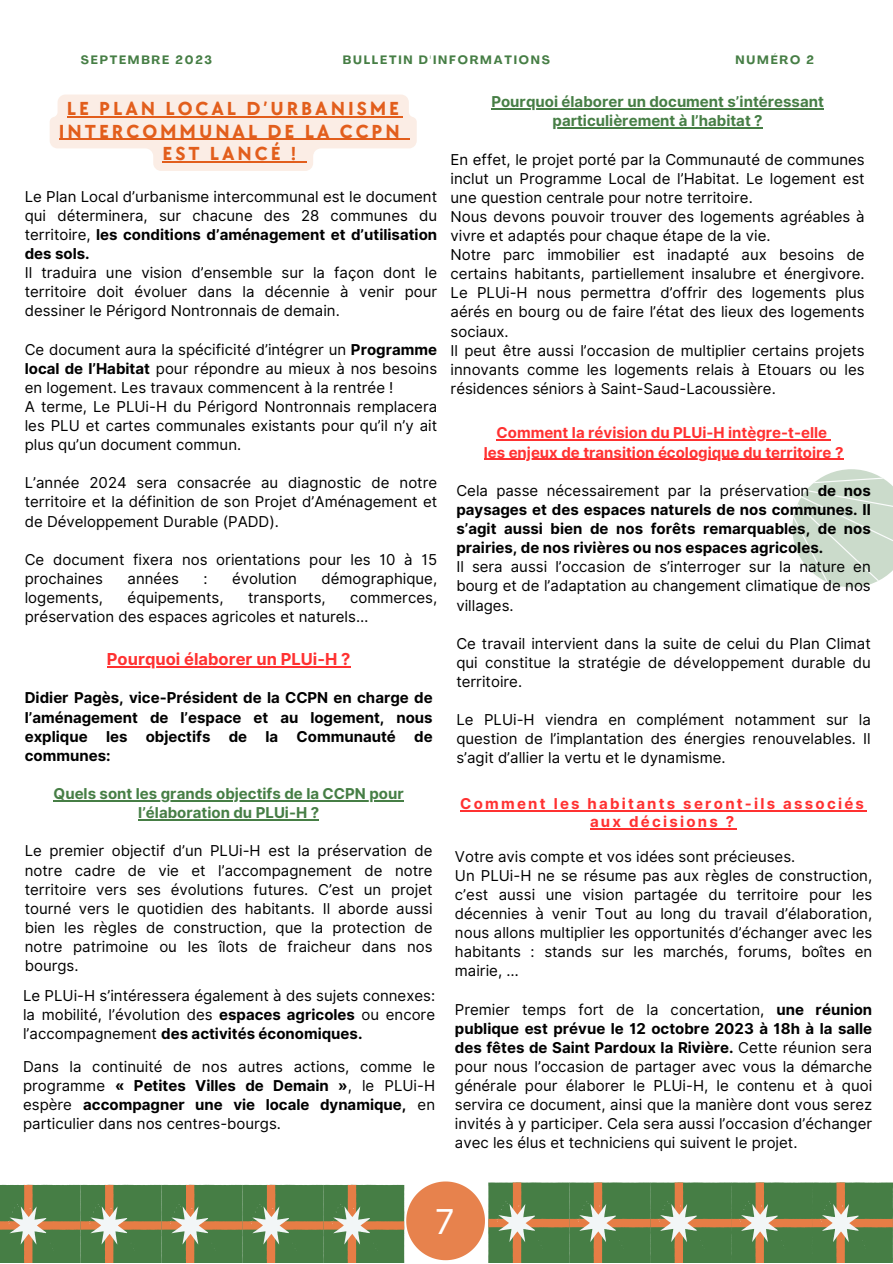
<style>
.page{position:relative;width:893px;height:1264px;background:#fff}
.page>*{position:absolute;margin:0;border:0;box-sizing:border-box;transform-origin:0 0}
.t1{font:34.2px "Inter";color:#fff}
.t2{font:700 19.5px/22.5px "TT Chocolates";letter-spacing:.15em;color:#e25e1c;text-align:center}
.t3{font:700 16.5px "Inter";color:#ff3131}
.t4{font:15px/19px "Inter";color:#000;text-align:justify}
.t5{font:700 15px/19px "Inter";color:#000;text-align:justify}
.t6{font:700 15px/19px "Inter";color:#467e45;text-align:center}
.t7{font:700 15px "Inter";color:#ff3131}
.t8{font:700 15px/18px "Inter";letter-spacing:.15em;color:#ff3131;text-align:center}
.t9{font:700 12px "Agrandir";letter-spacing:.15em;color:#467e45}
.s1{font-weight:700}
.s2{font-weight:400}
</style>
<div class="page">
<svg style="left:792px;top:469px;width:100px;height:118px"></svg>
<svg style="left:0;top:1181px;width:892px;height:81px;background:#7e8e5e"></svg>
<hr style="left:107px;top:666px;width:243px;height:1px;background:#ff3131">
<hr style="left:54px;top:800px;width:350px;height:1px;background:#467e45">
<hr style="left:138px;top:819px;width:181px;height:1px;background:#467e45">
<hr style="left:491px;top:108px;width:332px;height:1px;background:#467e45">
<hr style="left:552px;top:127px;width:210px;height:1px;background:#467e45">
<hr style="left:496px;top:439px;width:331px;height:1px;background:#ff3131">
<hr style="left:483px;top:458px;width:360px;height:2px;background:#ff3131">
<svg style="left:50px;top:94px;width:366px;height:77px"></svg>
<hr style="left:460px;top:810px;width:406px;height:1px;background:#ff3131">
<hr style="left:590px;top:828px;width:146px;height:1px;background:#ff3131">
<p class="t9" style="left:81px;top:55px;width:133px">SEPTEMBRE 2023</p>
<p class="t9" style="left:343px;top:55px;width:208px">BULLETIN D'INFORMATIONS</p>
<p class="t9" style="left:735px;top:55px;width:80px">NUMÉRO 2</p>
<p class="t2" style="left:59px;top:98px;width:342px">LE PLAN LOCAL D’URBANISME<br>INTERCOMMUNAL DE LA CCPN</p>
<p class="t2" style="left:162px;top:143px;width:135px">EST LANCÉ !</p>
<p class="t4" style="left:25px;top:187px;width:414px">Le Plan Local d’urbanisme intercommunal est le document qui déterminera, sur chacune des 28 communes du territoire, <span class="s1">les conditions d’aménagement et d’utilisation des sols.</span></p>
<p class="t4" style="left:25px;top:263px;width:414px">Il traduira une vision d’ensemble sur la façon dont le territoire doit évoluer dans la décennie à venir pour dessiner le Périgord Nontronnais de demain.</p>
<p class="t4" style="left:25px;top:339px;width:414px">Ce document aura la spécificité d’intégrer un <span class="s1">Programme local de l’Habitat</span> pour répondre au mieux à nos besoins en logement. Les travaux commencent à la rentrée !</p>
<p class="t4" style="left:25px;top:397px;width:414px">A terme, Le PLUi-H du Périgord Nontronnais remplacera les PLU et cartes communales existants pour qu’il n’y ait plus qu’un document commun.</p>
<p class="t4" style="left:25px;top:473px;width:414px">L’année 2024 sera consacrée au diagnostic de notre territoire et la définition de son Projet d’Aménagement et de Développement Durable (PADD).</p>
<p class="t4" style="left:25px;top:550px;width:414px">Ce document fixera nos orientations pour les 10 à 15 prochaines</p>
<p class="t4" style="left:128px;top:569px;width:53px">années</p>
<p class="t4" style="left:203px;top:569px;width:6px">:</p>
<p class="t4" style="left:232px;top:569px;width:66px">évolution</p>
<p class="t4" style="left:321px;top:569px;width:117px">démographique,</p>
<p class="t4" style="left:25px;top:588px;width:80px">logements,</p>
<p class="t4" style="left:128px;top:588px;width:97px">équipements,</p>
<p class="t4" style="left:248px;top:588px;width:79px">transports,</p>
<p class="t4" style="left:25px;top:588px;width:414px;text-indent:325px">commerces, préservation des espaces agricoles et naturels…</p>
<p class="t3" style="left:107px;top:649px;width:245px">Pourquoi élaborer un PLUi-H ?</p>
<p class="t5" style="left:25px;top:688px;width:409px">Didier Pagès, vice-Président de la CCPN en charge de l’aménagement de l’espace et au logement, nous explique les objectifs de la Communauté de communes:</p>
<p class="t6" style="left:54px;top:784px;width:351px">Quels sont les grands objectifs de la CCPN pour l’élaboration du PLUi-H ?</p>
<p class="t4" style="left:25px;top:841px;width:409px">Le premier objectif d’un PLUi-H est la préservation de notre cadre de vie et l’accompagnement de notre territoire vers ses évolutions futures. C’est un projet tourné vers le quotidien des habitants. Il aborde aussi bien les règles de construction, que la protection de notre patrimoine ou les îlots de fraicheur dans nos bourgs.</p>
<p class="t4" style="left:23px;top:986px;width:413px">Le PLUi-H s’intéressera également à des sujets connexes: la mobilité, l’évolution des <span class="s1">espaces agricoles</span> ou encore l’accompagnement <span class="s1">des activités économiques.</span></p>
<p class="t4" style="left:23px;top:1056px;width:413px">Dans la continuité de nos autres actions, comme le programme <span class="s1">« Petites Villes de Demain »</span>, le PLUi-H espère <span class="s1">accompagner une vie locale dynamique,</span> en particulier dans nos centres-bourgs.</p>
<p class="t6" style="left:491px;top:92px;width:334px">Pourquoi élaborer un document s’intéressant particulièrement à l’habitat ?</p>
<p class="t4" style="left:450px;top:149px;width:415px">En effet, le projet porté par la Communauté de communes inclut un Programme Local de l’Habitat. Le logement est une question centrale pour notre territoire.</p>
<p class="t4" style="left:450px;top:207px;width:415px">Nous devons pouvoir trouver des logements agréables à vivre et adaptés pour chaque étape de la vie.</p>
<p class="t4" style="left:450px;top:245px;width:415px">Notre parc immobilier est inadapté aux besoins de certains habitants, partiellement insalubre et énergivore.<br>Le PLUi-H nous permettra d’offrir des logements plus aérés en bourg ou de faire l’état des lieux des logements sociaux.</p>
<p class="t4" style="left:450px;top:341px;width:415px">Il peut être aussi l’occasion de multiplier certains projets innovants comme les logements relais à Etouars ou les résidences séniors à Saint-Saud-Lacoussière.</p>
<p class="t7" style="left:496px;top:424px;width:332px">Comment la révision du PLUi-H intègre-t-elle</p>
<p class="t7" style="left:483px;top:443px;width:361px">les enjeux de transition écologique du territoire ?</p>
<p class="t5" style="left:456px;top:481px;width:416px"><span class="s2">Cela passe nécessairement par la préservation</span> de nos paysages et des espaces naturels de nos communes. Il s’agit aussi bien de nos forêts remarquables, de nos prairies, de nos rivières ou nos espaces agricoles.</p>
<p class="t4" style="left:456px;top:557px;width:416px">Il sera aussi l’occasion de s’interroger sur la nature en bourg et de l’adaptation au changement climatique de nos villages.</p>
<p class="t4" style="left:456px;top:633px;width:416px">Ce travail intervient dans la suite de celui du Plan Climat qui constitue la stratégie de développement durable du territoire.</p>
<p class="t4" style="left:456px;top:710px;width:416px">Le PLUi-H viendra en complément notamment sur la question de l’implantation des énergies renouvelables. Il s’agit d’allier la vertu et le dynamisme.</p>
<p class="t8" style="left:460px;top:795px;width:405px">Comment les habitants seront-ils associés aux décisions ?</p>
<p class="t4" style="left:455px;top:846px;width:342px">Votre avis compte et vos idées sont précieuses.</p>
<p class="t4" style="left:455px;top:865px;width:419px">Un PLUi-H ne se résume pas aux règles de construction, c’est aussi une vision partagée du territoire pour les décennies à venir Tout au long du travail d’élaboration, nous allons multiplier les opportunités d’échanger avec les habitants : stands sur les marchés, forums, boîtes en mairie, …</p>
<p class="t4" style="left:455px;top:999px;width:419px">Premier temps fort de la concertation, <span class="s1">une réunion publique est prévue le 12 octobre 2023 à 18h à la salle des fêtes de Saint Pardoux la Rivière.</span> Cette réunion sera pour nous l’occasion de partager avec vous la démarche générale pour élaborer le PLUi-H, le contenu et à quoi servira ce document, ainsi que la manière dont vous serez invités à y participer. Cela sera aussi l’occasion d’échanger avec les élus et techniciens qui suivent le projet.</p>
<p class="t1" style="left:435px;top:1201px;width:21px">7</p>
</div>
